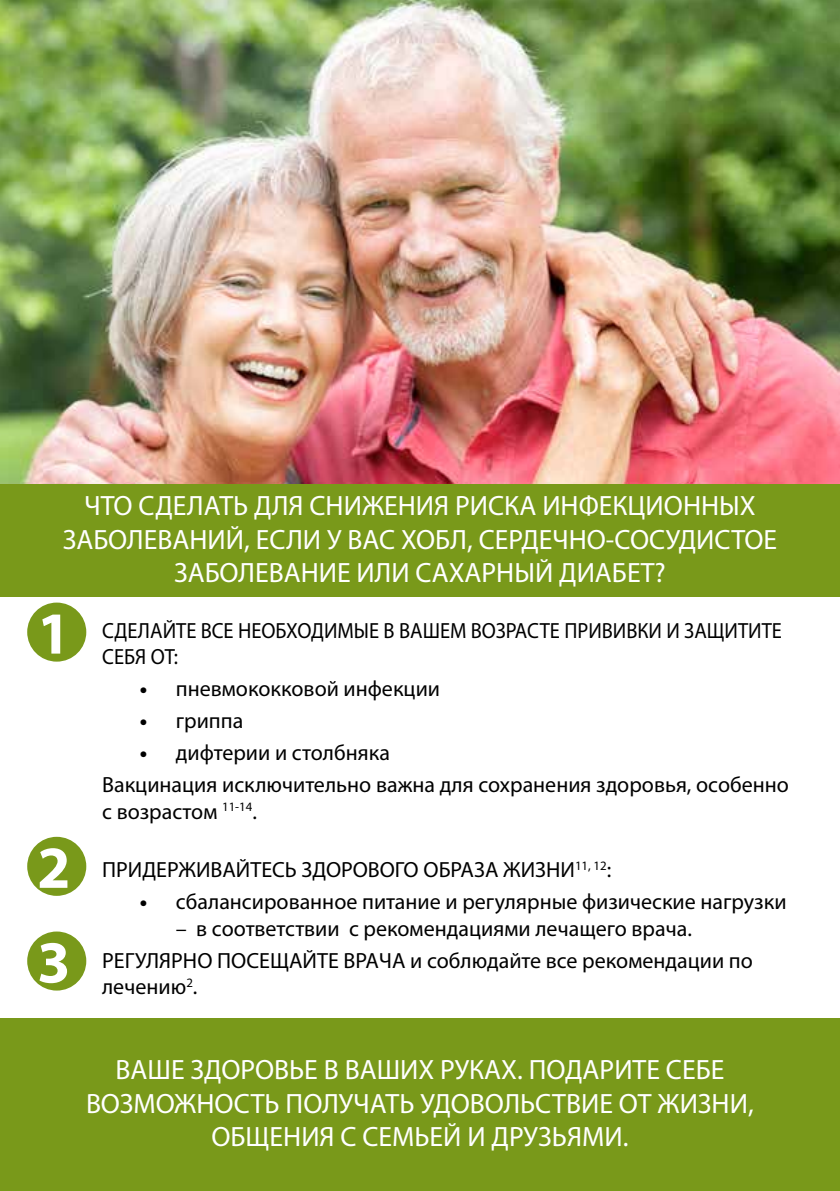
<style>
.page{position:relative;width:840px;height:1191px;background:#fff}
.page>*{position:absolute;margin:0;border:0;box-sizing:border-box;transform-origin:0 0}
.t1{font:700 60px/94.6px "Myriad Pro";color:#fff}
.t2{font:28px/33.6px "Myriad Pro";color:#fff;text-align:center}
.t3{font:22px/32px "Myriad Pro";color:#000}
.t4{font:22px/26.4px "Myriad Pro";color:#000;scale:.93 1}
.s1{font-weight:700}
</style>
<div class="page">
<img style="left:0;top:0;width:839px;height:485px">
<div style="left:0;top:485px;width:839px;height:112px;background:#79991a"></div>
<div style="left:0;top:1018px;width:839px;height:173px;background:#79991a"></div>
<div style="left:27px;top:602px;width:59px;height:59px;background:#79991a;border-radius:50%"></div>
<div style="left:27px;top:837px;width:59px;height:59px;background:#79991a;border-radius:50%"></div>
<div style="left:27px;top:931px;width:59px;height:59px;background:#79991a;border-radius:50%"></div>
<p class="t2" style="left:63px;top:488px;width:715px">ЧТО СДЕЛАТЬ ДЛЯ СНИЖЕНИЯ РИСКА ИНФЕКЦИОННЫХ<br>ЗАБОЛЕВАНИЙ, ЕСЛИ У ВАС ХОБЛ, СЕРДЕЧНО-СОСУДИСТОЕ<br>ЗАБОЛЕВАНИЕ ИЛИ САХАРНЫЙ ДИАБЕТ?</p>
<h1 class="t1" style="left:37px;top:584px;width:35px">1</h1>
<h1 class="t1" style="left:37px;top:818px;width:35px">2<br>3</h1>
<p class="t4" style="left:102px;top:616px;width:732px">СДЕЛАЙТЕ ВСЕ НЕОБХОДИМЫЕ В ВАШЕМ ВОЗРАСТЕ ПРИВИВКИ И ЗАЩИТИТЕ<br>СЕБЯ ОТ:</p>
<p class="t3" style="left:140px;top:672px;width:301px"><span class="s1">•</span> пневмококковой инфекции</p>
<p class="t3" style="left:140px;top:704px;width:105px"><span class="s1">•</span> гриппа</p>
<p class="t3" style="left:102px;top:736px;width:687px;text-indent:38px"><span class="s1">•</span> дифтерии и столбняка<br>Вакцинация исключительно важна для сохранения здоровья, особенно</p>
<p class="t3" style="left:102px;top:795px;width:156px">с возрастом <sup>11-14</sup>.</p>
<p class="t3" style="left:102px;top:853px;width:510px">ПРИДЕРЖИВАЙТЕСЬ ЗДОРОВОГО ОБРАЗА ЖИЗНИ<sup>11,</sup> <sup>12</sup>:</p>
<p class="t3" style="left:140px;top:885px;width:647px"><span class="s1">•</span> cбалансированное питание и регулярные физические нагрузки</p>
<p class="t3" style="left:102px;top:912px;width:652px;text-align:center">– в соответствии с рекомендациями лечащего врача.<br>РЕГУЛЯРНО ПОСЕЩАЙТЕ ВРАЧА и соблюдайте все рекомендации по</p>
<p class="t3" style="left:102px;top:970px;width:97px">лечению<sup>2</sup>.</p>
<p class="t2" style="left:86px;top:1052px;width:668px">ВАШЕ ЗДОРОВЬЕ В ВАШИХ РУКАХ. ПОДАРИТЕ СЕБЕ<br>ВОЗМОЖНОСТЬ ПОЛУЧАТЬ УДОВОЛЬСТВИЕ ОТ ЖИЗНИ,<br>ОБЩЕНИЯ С СЕМЬЕЙ И ДРУЗЬЯМИ.</p>
</div>
